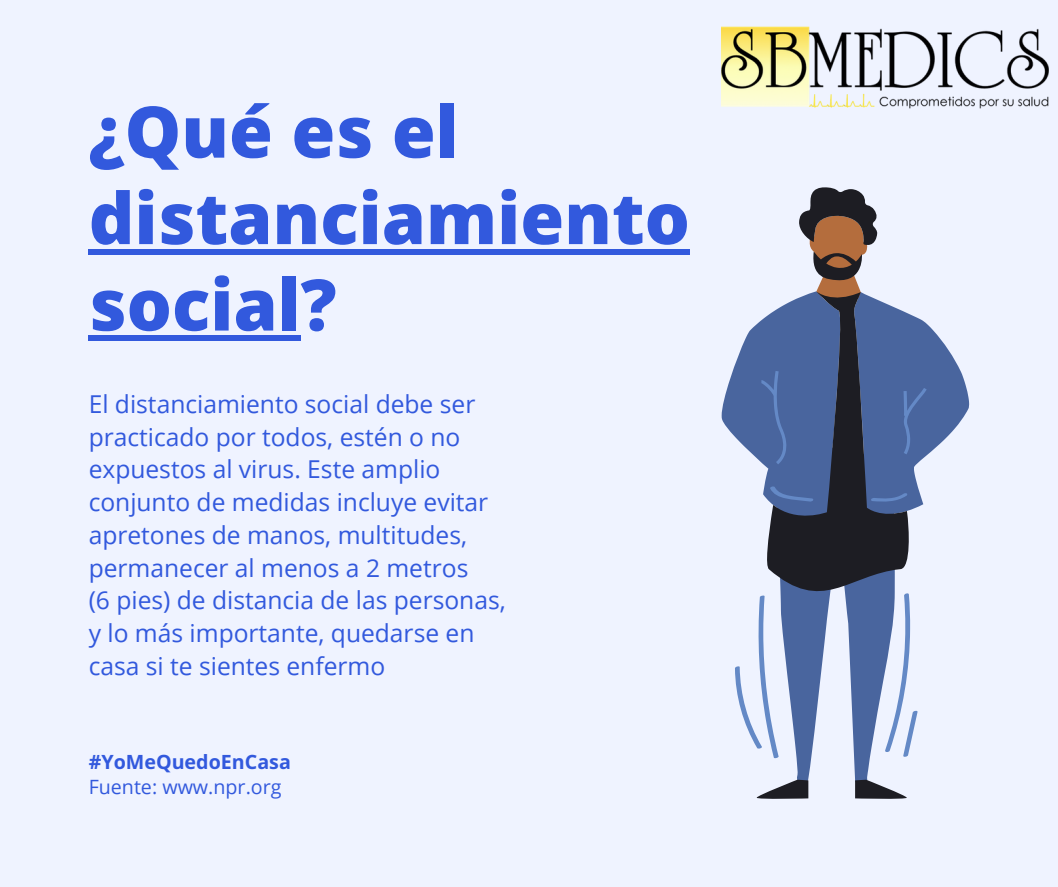
<style>
.page{position:relative;width:1058px;height:887px;background:#fff}
.page>*{position:absolute;margin:0;border:0;box-sizing:border-box;transform-origin:0 0}
.t1{font:800 71.1px/86.4px "Open Sans";color:#3259dd}
.t2{font:24.6px/32.7px "Open Sans";color:#3259dd}
.t3{font:19.65px "Open Sans";color:#3259dd}
.t4{font:700 19.65px "Open Sans Hebrew";color:#3259dd}
</style>
<div class="page">
<div style="left:0;top:0;width:1058px;height:886px;background:#eff3ff"></div>
<svg style="left:721px;top:314px;width:248px;height:142px;fill:#49659e"></svg>
<svg style="left:735px;top:371px;width:191px;height:375px"></svg>
<svg style="left:756px;top:187px;width:154px;height:611px"></svg>
<div style="left:89px;top:249px;width:601px;height:5px;background:#3259dd"></div>
<div style="left:89px;top:336px;width:212px;height:5px;background:#3259dd"></div>
<img style="left:721px;top:26px;width:327px;height:83px">
<p class="t1" style="left:89px;top:87px;width:602px">¿Qué es el distanciamiento social?</p>
<p class="t2" style="left:89px;top:387px;width:401px">El distanciamiento social debe ser practicado por todos, estén o no expuestos al virus. Este amplio conjunto de medidas incluye evitar apretones de manos, multitudes, permanecer al menos a 2 metros</p>
<p class="t2" style="left:89px;top:583px;width:418px">(6 pies) de distancia de las personas,</p>
<p class="t2" style="left:89px;top:616px;width:387px">y lo más importante, quedarse en casa si te sientes enfermo</p>
<p class="t4" style="left:89px;top:747px;width:204px">#YoMeQuedoEnCasa</p>
<p class="t3" style="left:89px;top:773px;width:194px">Fuente: www.npr.org</p>
</div>
